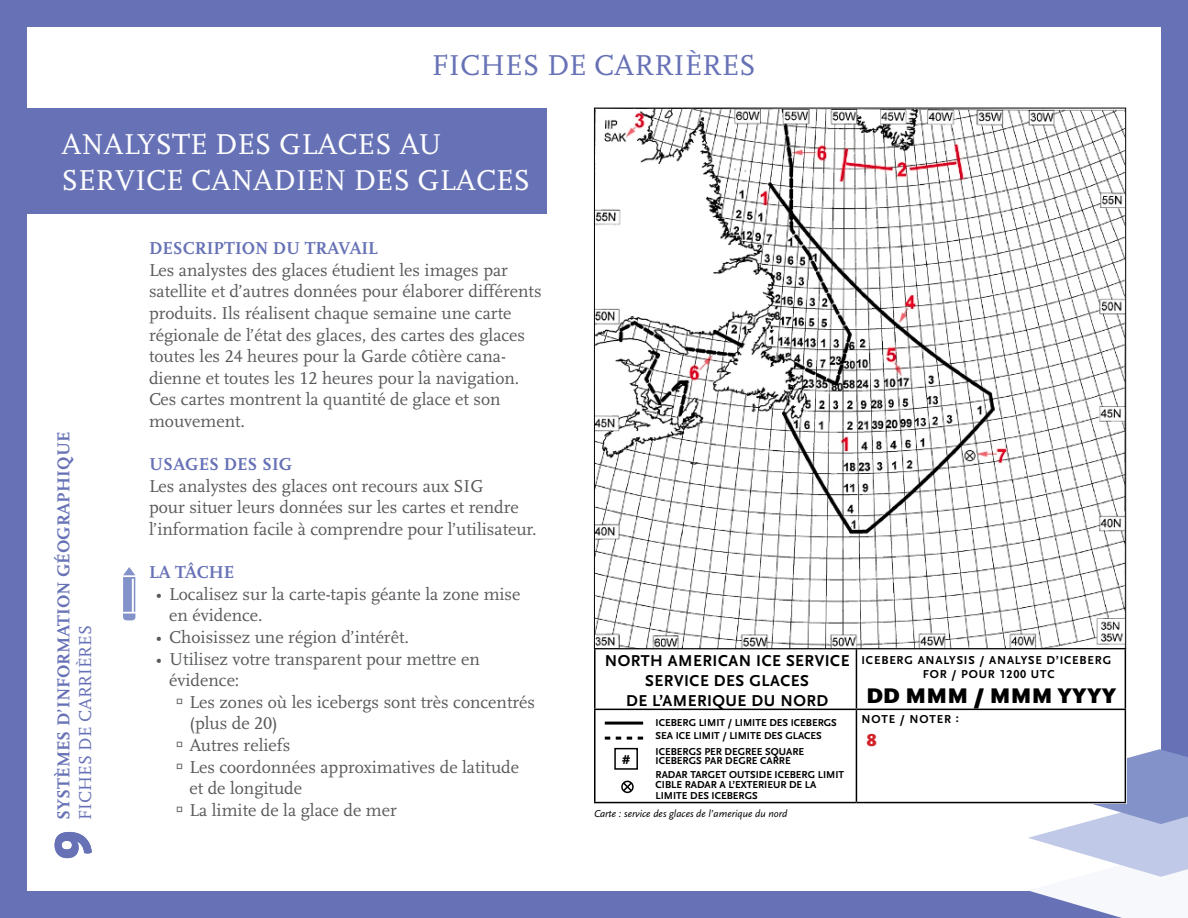
<style>
.page{position:relative;width:1188px;height:918px;background:#fff}
.page>*{position:absolute;margin:0;border:0;box-sizing:border-box;transform-origin:0 0}
.t1{font:50.4px "Aller Display";color:#6772b6}
.t2{font:30px/36px "Scala LF";color:#fff}
.t3{font:30px "Scala LF";color:#6772b6}
.t4{font:900 22.2px "Scala Sans OT";letter-spacing:.01em;color:#000}
.t5{font:18px/21.6px "Scala LF";color:#58595b}
.t6{font:700 18px "Scala LF";color:#6772b6}
.t7{font:18px "Scala LF";color:#6772b6}
.t8{font:900 18px "Scala Sans OT";color:#d2232a}
.t9{font:16.5px/19.8px "Scala Sans Bold LF";letter-spacing:.03em;color:#000;text-align:center}
.t10{font:13.5px "Scala Sans Bold LF";color:#000}
.t11{font:12px "Scala Sans Bold LF";letter-spacing:.07em;color:#000}
.t12{font:10.5px/10.5px "Scala Sans Bold LF";color:#000}
.t13{font:italic 10.5px "Scala Sans LF";color:#000}
.s1{font-size:16.5px}
</style>
<div class="page">
<div style="left:0;top:0;width:27px;height:918px;background:#6772b6"></div>
<div style="left:1161px;top:0;width:27px;height:918px;background:#6772b6"></div>
<div style="left:0;top:0;width:1188px;height:27px;background:#6772b6"></div>
<div style="left:0;top:891px;width:1188px;height:27px;background:#6772b6"></div>
<div style="left:0;top:108px;width:547px;height:105px;background:#6772b6"></div>
<svg style="left:1028px;top:749px;width:160px;height:169px"></svg>
<svg style="left:123px;top:567px;width:13px;height:53px"></svg>
<div style="left:594px;top:648px;width:532px;height:155px;background:#fff"></div>
<hr style="left:594px;top:649px;width:2px;height:60px;background:#000">
<hr style="left:856px;top:649px;width:1px;height:60px;background:#000">
<hr style="left:1125px;top:649px;width:1px;height:60px;background:#000">
<hr style="left:594px;top:709px;width:262px;height:1px;background:#000">
<hr style="left:594px;top:710px;width:2px;height:92px;background:#000">
<hr style="left:856px;top:709px;width:270px;height:1px;background:#000">
<hr style="left:856px;top:710px;width:1px;height:92px;background:#000">
<hr style="left:1125px;top:710px;width:1px;height:92px;background:#000">
<hr style="left:594px;top:802px;width:262px;height:1px;background:#000">
<hr style="left:856px;top:802px;width:270px;height:1px;background:#000">
<img style="left:596px;top:110px;width:528px;height:537px">
<hr style="left:605px;top:722px;width:38px;height:3px;background:#000">
<svg style="left:605px;top:737px;width:38px;height:3px"></svg>
<div style="left:614px;top:748px;width:24px;height:22px;border:2px solid #000"></div>
<div style="left:621px;top:781px;width:13px;height:12px;border:2px solid #000;border-radius:50%"></div>
<svg style="left:622px;top:781px;width:11px;height:12px"></svg>
<h2 class="t3" style="left:432px;top:49px;width:326px">FICHES DE CARRIÈRES</h2>
<h2 class="t2" style="left:61px;top:127px;width:470px">ANALYSTE DES GLACES AU<br>SERVICE CANADIEN DES GLACES</h2>
<p class="t6" style="left:53px;top:820px;width:389px;rotate:-90deg">SYSTÈMES D’INFORMATION GÉOGRAPHIQUE</p>
<p class="t7" style="left:75px;top:820px;width:196px;rotate:-90deg">FICHES DE CARRIÈRES</p>
<h1 class="t1" style="left:38px;top:860px;width:32px;rotate:-90deg">9</h1>
<p class="t6" style="left:149px;top:238px;width:230px">DESCRIPTION DU TRAVAIL</p>
<p class="t5" style="left:149px;top:260px;width:394px">Les analystes des glaces étudient les images par satellite et d’autres données pour élaborer différents produits. Ils réalisent chaque semaine une carte régionale de l’état des glaces, des cartes des glaces toutes les 24 heures pour la Garde côtière cana&shy;dienne et toutes les 12 heures pour la navigation.<br>Ces cartes montrent la quantité de glace et son mouvement.</p>
<p class="t6" style="left:149px;top:454px;width:145px">USAGES DES SIG</p>
<p class="t5" style="left:149px;top:476px;width:389px">Les analystes des glaces ont recours aux SIG<br>pour situer leurs données sur les cartes et rendre l’information facile à comprendre pour l’utilisateur.</p>
<p class="t6" style="left:149px;top:562px;width:87px">LA TÂCHE</p>
<p class="t5" style="left:169px;top:584px;width:353px;text-indent:-14px">• Localisez sur la carte-tapis géante la zone mise en évidence.</p>
<p class="t5" style="left:156px;top:627px;width:255px">• Choisissez une région d’intérêt.</p>
<p class="t5" style="left:169px;top:648px;width:312px;text-indent:-14px">• Utilisez votre transparent pour mettre en évidence:</p>
<p class="t5" style="left:190px;top:692px;width:347px;text-indent:-14px">→ Les zones où les icebergs sont très concentrés (plus de 20)</p>
<p class="t5" style="left:176px;top:735px;width:116px">→ Autres reliefs</p>
<p class="t5" style="left:190px;top:756px;width:331px;text-indent:-14px">→ Les coordonnées approximatives de latitude et de longitude</p>
<p class="t5" style="left:176px;top:800px;width:222px">→ La limite de la glace de mer</p>
<p class="t11" style="left:605px;top:654px;width:508px"><span class="s1">NORTH AMERICAN ICE SERVICE</span> ICEBERG ANALYSIS / ANALYSE D’ICEBERG</p>
<p class="t9" style="left:626px;top:671px;width:204px">SERVICE DES GLACES<br>DE L’AMERIQUE DU NORD</p>
<p class="t11" style="left:862px;top:713px;width:99px">NOTE / NOTER :</p>
<p class="t11" style="left:923px;top:668px;width:133px">FOR / POUR 1200 UTC</p>
<p class="t4" style="left:867px;top:683px;width:252px">DD MMM / MMM YYYY</p>
<p class="t8" style="left:866px;top:730px;width:12px">8</p>
<p class="t12" style="left:656px;top:717px;width:183px;line-height:12.6px">ICEBERG LIMIT / LIMITE DES ICEBERGS<br>SEA ICE LIMIT / LIMITE DES GLACES</p>
<p class="t12" style="left:656px;top:747px;width:150px;line-height:9px">ICEBERGS PER DEGREE SQUARE<br>ICEBERGS PAR DEGRE CARRE</p>
<p class="t12" style="left:656px;top:769px;width:190px">RADAR TARGET OUTSIDE ICEBERG LIMIT<br>CIBLE RADAR A L’EXTERIEUR DE LA<br>LIMITE DES ICEBERGS</p>
<p class="t10" style="left:622px;top:752px;width:9px">#</p>
<p class="t13" style="left:594px;top:808px;width:195px">Carte : service des glaces de l’amerique du nord</p>
</div>
